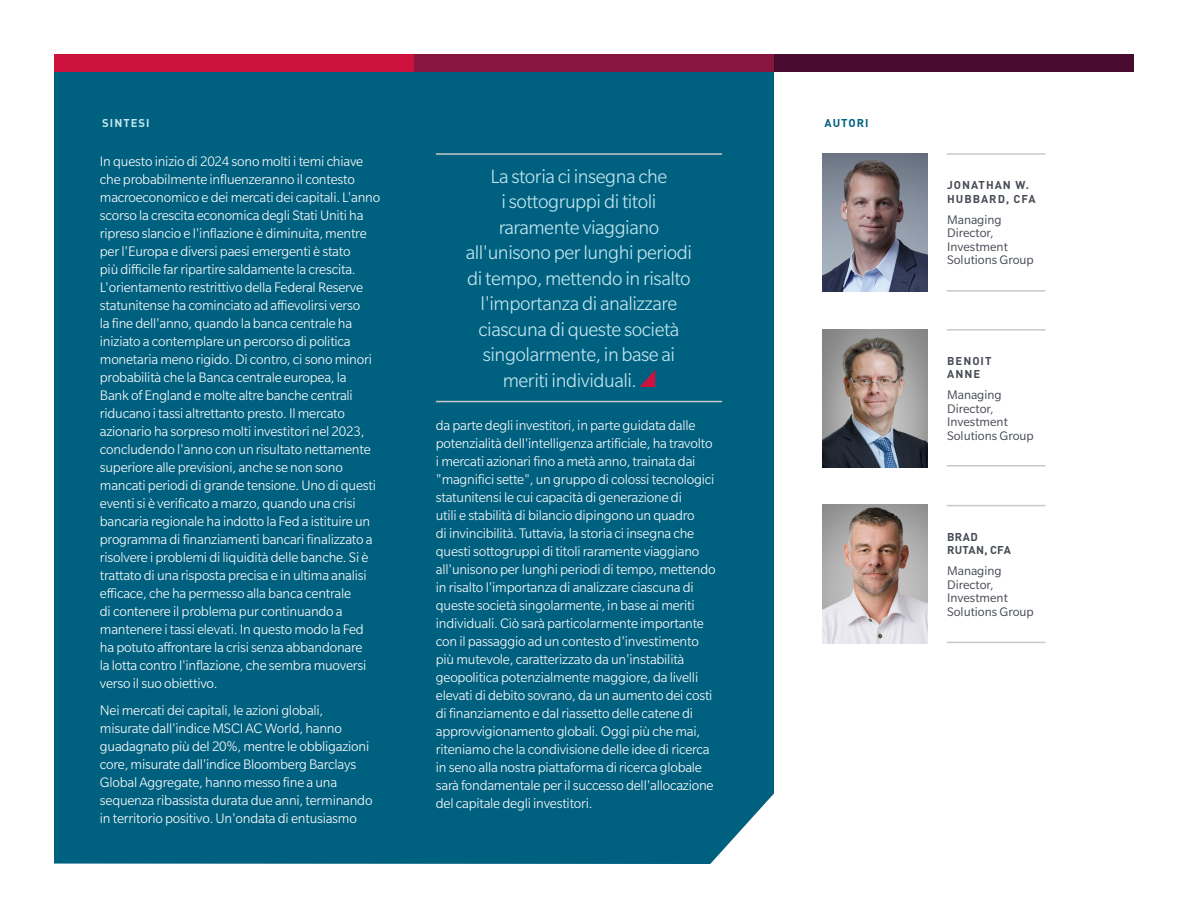
<style>
.page{position:relative;width:1188px;height:918px;background:#fff}
.page>*{position:absolute;margin:0;border:0;box-sizing:border-box;transform-origin:0 0}
.t1{font:300 21px "Slate Std";letter-spacing:-.02em;color:#c3e7f0}
.t2{font:300 15px/18px "Slate Std";letter-spacing:-.015em;color:#fff}
.author_title{font:13.5px/13.5px "Slate Std";color:#464b54}
.CALLOUTS{font:700 11.25px/13.5px "DINOT";letter-spacing:.09em;color:#464b54}
.author_name{font:700 11.25px/13.5px "DINOT";letter-spacing:.02em;color:#464b54}
.CALLOUTS-2{font:700 11.25px "DINOT";letter-spacing:.09em;color:#c3e7f0}
.CALLOUTS-3{font:700 11.25px "DINOT";letter-spacing:.09em;color:#00607f}
</style>
<div class="page">
<div style="left:54px;top:71px;width:720px;height:793px;background:#00607f"></div>
<svg style="left:640px;top:370px;width:15px;height:17px"></svg>
<hr style="left:436px;top:153px;width:286px;height:2px;background:#c8c9c9">
<hr style="left:436px;top:401px;width:286px;height:1px;background:#c8c9c9">
<hr style="left:947px;top:505px;width:99px;height:1px;background:#c8c9c9">
<hr style="left:947px;top:642px;width:99px;height:1px;background:#c8c9c9">
<hr style="left:947px;top:329px;width:99px;height:2px;background:#c8c9c9">
<hr style="left:947px;top:465px;width:99px;height:1px;background:#c8c9c9">
<hr style="left:947px;top:153px;width:99px;height:2px;background:#c8c9c9">
<hr style="left:947px;top:290px;width:99px;height:2px;background:#c8c9c9">
<img style="left:822px;top:153px;width:105px;height:139px">
<img style="left:822px;top:505px;width:105px;height:138px">
<img style="left:822px;top:329px;width:105px;height:138px">
<div style="left:54px;top:54px;width:360px;height:17px;background:#cd123d"></div>
<div style="left:414px;top:54px;width:360px;height:17px;background:#88153e"></div>
<div style="left:774px;top:54px;width:360px;height:17px;background:#490a30"></div>
<p class="CALLOUTS-2" style="left:102px;top:116px;width:49px">SINTESI</p>
<p class="CALLOUTS-3" style="left:825px;top:116px;width:45px">AUTORI</p>
<p class="t2" style="left:100px;top:152px;width:282px">In questo inizio di 2024 sono molti i temi chiave che probabilmente influenzeranno il contesto macroeconomico e dei mercati dei capitali. L'anno scorso la crescita economica degli Stati Uniti ha ripreso slancio e l'inflazione è diminuita, mentre per l'Europa e diversi paesi emergenti è stato<br>più difficile far ripartire saldamente la crescita.<br>L'orientamento restrittivo della Federal Reserve statunitense ha cominciato ad affievolirsi verso<br>la fine dell'anno, quando la banca centrale ha iniziato a contemplare un percorso di politica monetaria meno rigido. Di contro, ci sono minori probabilità che la Banca centrale europea, la<br>Bank of England e molte altre banche centrali riducano i tassi altrettanto presto. Il mercato azionario ha sorpreso molti investitori nel 2023, concludendo l'anno con un risultato nettamente superiore alle previsioni, anche se non sono mancati periodi di grande tensione. Uno di questi eventi si è verificato a marzo, quando una crisi bancaria regionale ha indotto la Fed a istituire un programma di finanziamenti bancari finalizzato a risolvere i problemi di liquidità delle banche. Si è trattato di una risposta precisa e in ultima analisi efficace, che ha permesso alla banca centrale<br>di contenere il problema pur continuando a mantenere i tassi elevati. In questo modo la Fed ha potuto affrontare la crisi senza abbandonare<br>la lotta contro l'inflazione, che sembra muoversi verso il suo obiettivo.</p>
<p class="t2" style="left:100px;top:701px;width:274px">Nei mercati dei capitali, le azioni globali, misurate dall'indice MSCI AC World, hanno guadagnato più del 20%, mentre le obbligazioni core, misurate dall'indice Bloomberg Barclays Global Aggregate, hanno messo fine a una sequenza ribassista durata due anni, terminando in territorio positivo. Un'ondata di entusiasmo</p>
<p class="t1" style="left:491px;top:166px;width:178px">La storia ci insegna che</p>
<p class="t1" style="left:502px;top:191px;width:156px">i sottogruppi di titoli</p>
<p class="t1" style="left:499px;top:217px;width:162px">raramente viaggiano</p>
<p class="t1" style="left:466px;top:242px;width:228px">all'unisono per lunghi periodi</p>
<p class="t1" style="left:467px;top:268px;width:225px">di tempo, mettendo in risalto</p>
<p class="t1" style="left:481px;top:293px;width:198px">l'importanza di analizzare</p>
<p class="t1" style="left:479px;top:319px;width:202px">ciascuna di queste società</p>
<p class="t1" style="left:483px;top:344px;width:194px">singolarmente, in base ai</p>
<p class="t1" style="left:503px;top:370px;width:136px">meriti individuali.</p>
<p class="t2" style="left:436px;top:416px;width:281px">da parte degli investitori, in parte guidata dalle potenzialità dell'intelligenza artificiale, ha travolto i mercati azionari fino a metà anno, trainata dai "magnifici sette", un gruppo di colossi tecnologici statunitensi le cui capacità di generazione di<br>utili e stabilità di bilancio dipingono un quadro<br>di invincibilità. Tuttavia, la storia ci insegna che questi sottogruppi di titoli raramente viaggiano all'unisono per lunghi periodi di tempo, mettendo in risalto l'importanza di analizzare ciascuna di queste società singolarmente, in base ai meriti individuali. Ciò sarà particolarmente importante con il passaggio ad un contesto d'investimento più mutevole, caratterizzato da un'instabilità geopolitica potenzialmente maggiore, da livelli elevati di debito sovrano, da un aumento dei costi di finanziamento e dal riassetto delle catene di approvvigionamento globali. Oggi più che mai, riteniamo che la condivisione delle idee di ricerca in seno alla nostra piattaforma di ricerca globale sarà fondamentale per il successo dell'allocazione del capitale degli investitori.</p>
<p class="CALLOUTS" style="left:947px;top:178px;width:90px">JONATHAN W.<br>HUBBARD, CFA</p>
<p class="author_title" style="left:947px;top:213px;width:88px">Managing<br>Director,<br>Investment<br>Solutions Group</p>
<p class="CALLOUTS" style="left:947px;top:354px;width:46px">BENOIT<br>ANNE</p>
<p class="author_title" style="left:947px;top:388px;width:88px">Managing<br>Director,<br>Investment<br>Solutions Group</p>
<p class="author_name" style="left:947px;top:530px;width:65px">BRAD<br>RUTAN, CFA</p>
<p class="author_title" style="left:947px;top:564px;width:88px">Managing<br>Director,<br>Investment<br>Solutions Group</p>
</div>
